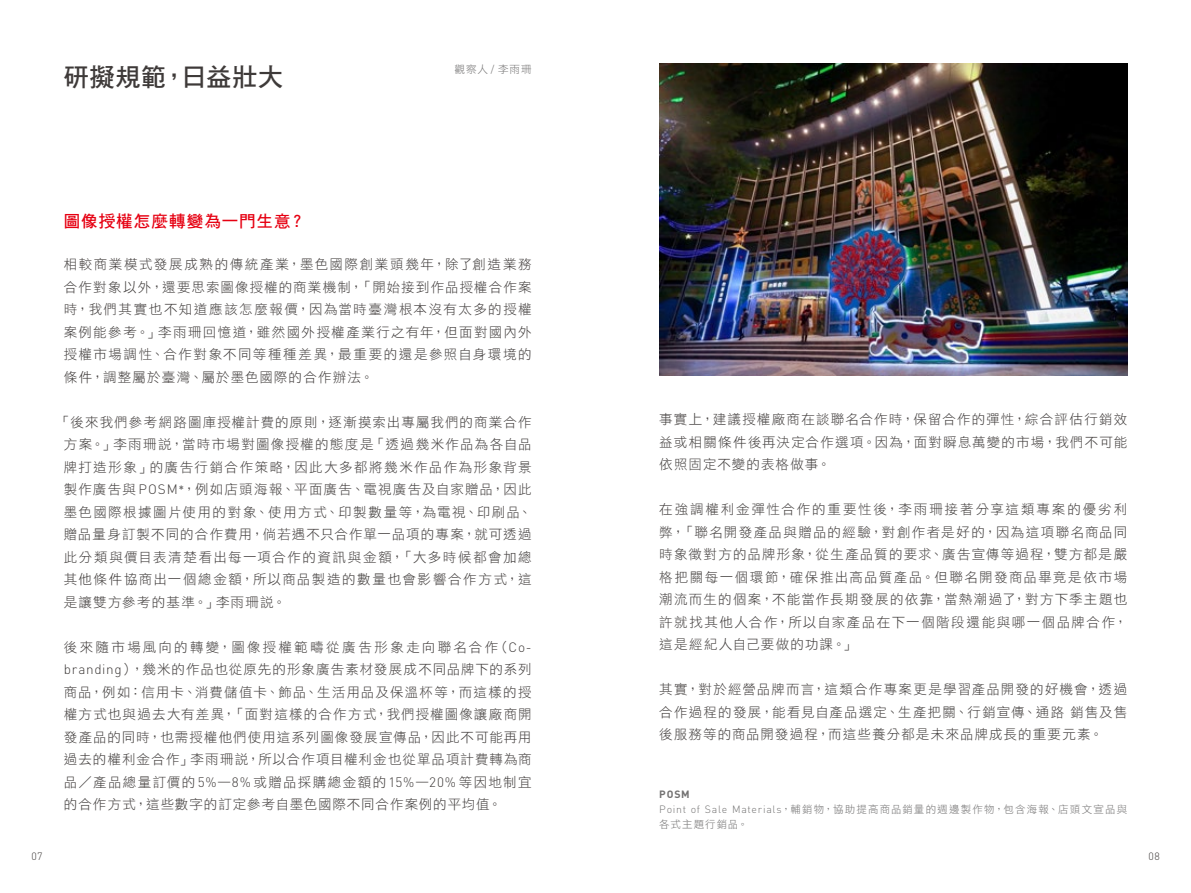
<style>
.page{position:relative;width:1191px;height:893px;background:#fff}
.page>*{position:absolute;margin:0;border:0;box-sizing:border-box;transform-origin:0 0}
.t1{font:25.5px "DF Hei Std W7";letter-spacing:.005em;color:#3e3a39}
.t2{font:16.5px "DF Hei Std W7";letter-spacing:.06em;color:#e60012}
.t3{font:13.5px/22.5px "DF Hei Std W3";letter-spacing:.09em;color:#3e3a39;text-align:justify}
.t4{font:10.5px/15px "DF Hei Std W3";letter-spacing:.105em;color:#727171}
.t5{font:700 10.5px "DIN";color:#727171}
.t6{font:300 10.5px "DIN";color:#3e3a39}
.s1{font-family:"DIN";font-weight:300}
.s2{font-family:"DIN";font-weight:700;font-size:10.5px;color:#727171}
</style>
<div class="page">
<img style="left:659px;top:64px;width:468px;height:311px">
<h1 class="t1" style="left:64px;top:63px;width:221px">研擬規範，日益壯大</h1>
<p class="t4" style="left:454px;top:61px;width:79px">觀察人 <span class="s1">/</span> 李雨珊</p>
<p class="t2" style="left:64px;top:212px;width:243px">圖像授權怎麼轉變為一門生意？</p>
<p class="t3" style="left:64px;top:253px;width:469px">相較商業模式發展成熟的傳統產業，墨色國際創業頭幾年，除了創造業務合作對象以外，還要思索圖像授權的商業機制，「開始接到作品授權合作案時，我們其實也不知道應該怎麼報價，因為當時臺灣根本沒有太多的授權案例能參考。」李雨珊回憶道，雖然國外授權產業行之有年，但面對國內外授權市場調性、合作對象不同等種種差異，最重要的還是參照自身環境的條件，調整屬於臺灣、屬於墨色國際的合作辦法。</p>
<p class="t3" style="left:64px;top:410px;width:469px;text-indent:-7px">「後來我們參考網路圖庫授權計費的原則，逐漸摸索出專屬我們的商業合作方案。」李雨珊說，當時市場對圖像授權的態度是「透過幾米作品為各自品牌打造形象」的廣告行銷合作策略，因此大多都將幾米作品作為形象背景製作廣告與 <span class="s1">POSM</span><span class="s2">*</span>，例如店頭海報、平面廣告、電視廣告及自家贈品，因此墨色國際根據圖片使用的對象、使用方式、印製數量等，為電視、印刷品、贈品量身訂製不同的合作費用，倘若遇不只合作單一品項的專案，就可透過此分類與價目表清楚看出每一項合作的資訊與金額，「大多時候都會加總其他條件協商出一個總金額，所以商品製造的數量也會影響合作方式，這是讓雙方參考的基準。」李雨珊說。</p>
<p class="t3" style="left:64px;top:635px;width:469px">後來隨市場風向的轉變，圖像授權範疇從廣告形象走向聯名合作（<span class="s1">Co&shy;branding</span>），幾米的作品也從原先的形象廣告素材發展成不同品牌下的系列商品，例如：信用卡、消費儲值卡、飾品、生活用品及保溫杯等，而這樣的授權方式也與過去大有差異，「面對這樣的合作方式，我們授權圖像讓廠商開發產品的同時，也需授權他們使用這系列圖像發展宣傳品，因此不可能再用過去的權利金合作」李雨珊說，所以合作項目權利金也從單品項計費轉為商品／產品總量訂價的<span class="s1">5%</span>—<span class="s1">8%</span>或贈品採購總金額的<span class="s1">15%</span>—<span class="s1">20%</span>等因地制宜的合作方式，這些數字的訂定參考自墨色國際不同合作案例的平均值。</p>
<p class="t3" style="left:659px;top:408px;width:469px">事實上，建議授權廠商在談聯名合作時，保留合作的彈性，綜合評估行銷效益或相關條件後再決定合作選項。因為，面對瞬息萬變的市場，我們不可能依照固定不變的表格做事。</p>
<p class="t3" style="left:659px;top:498px;width:469px">在強調權利金彈性合作的重要性後，李雨珊接著分享這類專案的優劣利弊，「聯名開發產品與贈品的經驗，對創作者是好的，因為這項聯名商品同時象徵對方的品牌形象，從生產品質的要求、廣告宣傳等過程，雙方都是嚴格把關每一個環節，確保推出高品質產品。但聯名開發商品畢竟是依市場潮流而生的個案，不能當作長期發展的依靠，當熱潮過了，對方下季主題也許就找其他人合作，所以自家產品在下一個階段還能與哪一個品牌合作，這是經紀人自己要做的功課。」</p>
<p class="t3" style="left:659px;top:678px;width:469px">其實，對於經營品牌而言，這類合作專案更是學習產品開發的好機會，透過合作過程的發展，能看見自產品選定、生產把關、行銷宣傳、通路銷售及售後服務等的商品開發過程，而這些養分都是未來品牌成長的重要元素。</p>
<p class="t5" style="left:659px;top:787px;width:32px">POSM</p>
<p class="t4" style="left:659px;top:801px;width:469px"><span class="s1">Point of Sale Materials</span>，輔銷物，協助提高商品銷量的週邊製作物，包含海報、店頭文宣品與各式主題行銷品。</p>
<p class="t6" style="left:31px;top:849px;width:13px">07</p>
<p class="t6" style="left:1148px;top:849px;width:13px">08</p>
</div>
